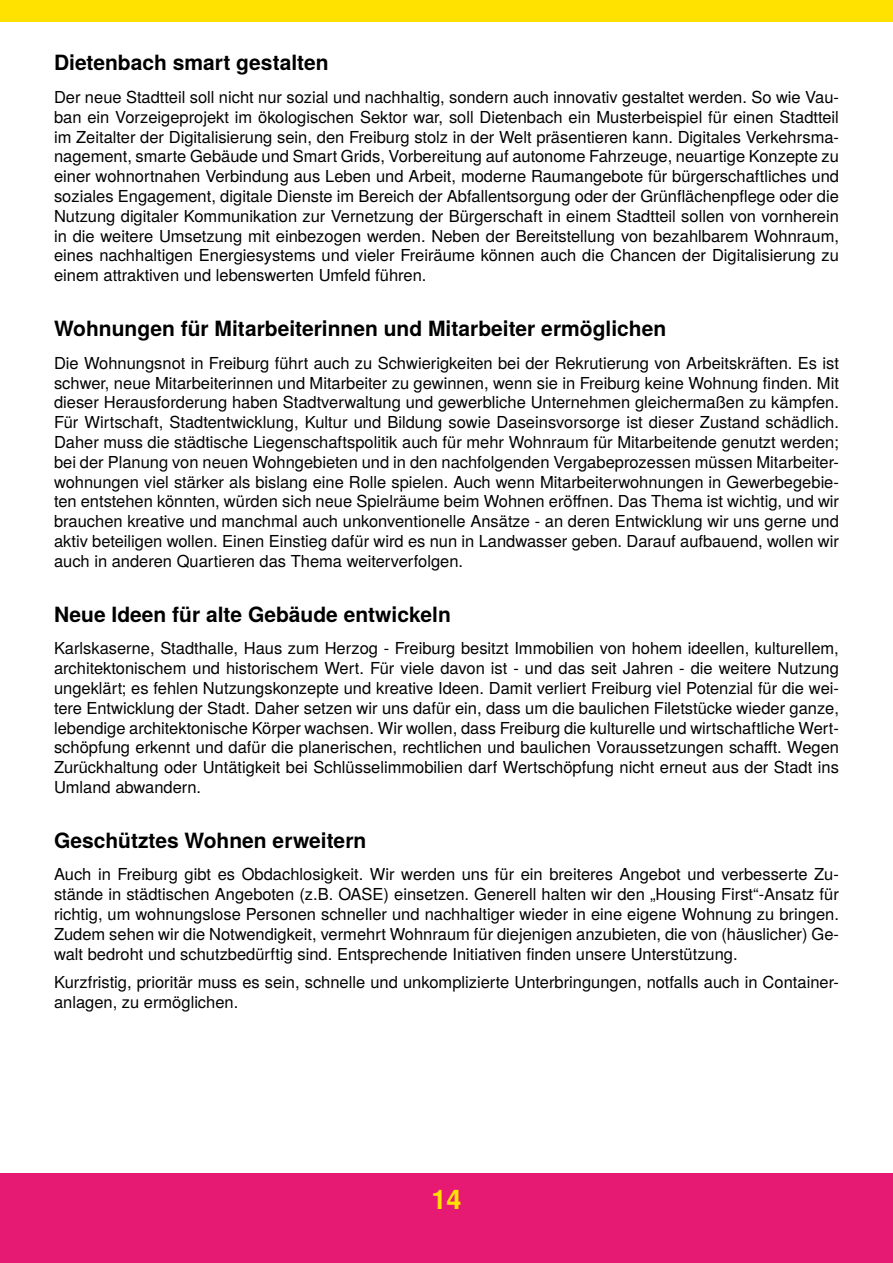
<style>
.page{position:relative;width:893px;height:1263px;background:#fff}
.page>*{position:absolute;margin:0;border:0;box-sizing:border-box;transform-origin:0 0}
.t1{font:700 27px "Te X Gyre Heros";color:#ffe200}
.t2{font:700 21px "Te X Gyre Heros";color:#000}
.t3{font:16.5px/19.8px "Te X Gyre Heros";color:#000;text-align:justify}
</style>
<div class="page">
<div style="left:0;top:1174px;width:893px;height:89px;background:#e61a72"></div>
<div style="left:0;top:0;width:893px;height:21px;background:#ffe200"></div>
<p class="t2" style="left:54px;top:47px;width:276px">Dietenbach smart gestalten</p>
<p class="t3" style="left:54px;top:86px;width:787px">Der neue Stadtteil soll nicht nur sozial und nachhaltig, sondern auch innovativ gestaltet werden. So wie Vau&shy;ban ein Vorzeigeprojekt im ökologischen Sektor war, soll Dietenbach ein Musterbeispiel für einen Stadtteil im Zeitalter der Digitalisierung sein, den Freiburg stolz in der Welt präsentieren kann. Digitales Verkehrsma&shy;nagement, smarte Gebäude und Smart Grids, Vorbereitung auf autonome Fahrzeuge, neuartige Konzepte zu einer wohnortnahen Verbindung aus Leben und Arbeit, moderne Raumangebote für bürgerschaftliches und soziales Engagement, digitale Dienste im Bereich der Abfallentsorgung oder der Grünflächenpflege oder die Nutzung digitaler Kommunikation zur Vernetzung der Bürgerschaft in einem Stadtteil sollen von vornherein in die weitere Umsetzung mit einbezogen werden. Neben der Bereitstellung von bezahlbarem Wohnraum, eines nachhaltigen Energiesystems und vieler Freiräume können auch die Chancen der Digitalisierung zu einem attraktiven und lebenswerten Umfeld führen.</p>
<p class="t2" style="left:54px;top:313px;width:614px">Wohnungen für Mitarbeiterinnen und Mitarbeiter ermöglichen</p>
<p class="t3" style="left:54px;top:352px;width:787px">Die Wohnungsnot in Freiburg führt auch zu Schwierigkeiten bei der Rekrutierung von Arbeitskräften. Es ist schwer, neue Mitarbeiterinnen und Mitarbeiter zu gewinnen, wenn sie in Freiburg keine Wohnung finden. Mit dieser Herausforderung haben Stadtverwaltung und gewerbliche Unternehmen gleichermaßen zu kämpfen.<br>Für Wirtschaft, Stadtentwicklung, Kultur und Bildung sowie Daseinsvorsorge ist dieser Zustand schädlich.<br>Daher muss die städtische Liegenschaftspolitik auch für mehr Wohnraum für Mitarbeitende genutzt werden; bei der Planung von neuen Wohngebieten und in den nachfolgenden Vergabeprozessen müssen Mitarbeiter&shy;wohnungen viel stärker als bislang eine Rolle spielen. Auch wenn Mitarbeiterwohnungen in Gewerbegebie&shy;ten entstehen könnten, würden sich neue Spielräume beim Wohnen eröffnen. Das Thema ist wichtig, und wir brauchen kreative und manchmal auch unkonventionelle Ansätze - an deren Entwicklung wir uns gerne und aktiv beteiligen wollen. Einen Einstieg dafür wird es nun in Landwasser geben. Darauf aufbauend, wollen wir auch in anderen Quartieren das Thema weiterverfolgen.</p>
<p class="t2" style="left:54px;top:598px;width:398px">Neue Ideen für alte Gebäude entwickeln</p>
<p class="t3" style="left:54px;top:637px;width:787px">Karlskaserne, Stadthalle, Haus zum Herzog - Freiburg besitzt Immobilien von hohem ideellen, kulturellem, architektonischem und historischem Wert. Für viele davon ist - und das seit Jahren - die weitere Nutzung ungeklärt; es fehlen Nutzungskonzepte und kreative Ideen. Damit verliert Freiburg viel Potenzial für die wei&shy;tere Entwicklung der Stadt. Daher setzen wir uns dafür ein, dass um die baulichen Filetstücke wieder ganze, lebendige architektonische Körper wachsen. Wir wollen, dass Freiburg die kulturelle und wirtschaftliche Wert&shy;schöpfung erkennt und dafür die planerischen, rechtlichen und baulichen Voraussetzungen schafft. Wegen Zurückhaltung oder Untätigkeit bei Schlüsselimmobilien darf Wertschöpfung nicht erneut aus der Stadt ins Umland abwandern.</p>
<p class="t2" style="left:54px;top:824px;width:314px">Geschütztes Wohnen erweitern</p>
<p class="t3" style="left:54px;top:863px;width:786px">Auch in Freiburg gibt es Obdachlosigkeit. Wir werden uns für ein breiteres Angebot und verbesserte Zu&shy;stände in städtischen Angeboten (z.B. OASE) einsetzen. Generell halten wir den „Housing First“-Ansatz für richtig, um wohnungslose Personen schneller und nachhaltiger wieder in eine eigene Wohnung zu bringen.<br>Zudem sehen wir die Notwendigkeit, vermehrt Wohnraum für diejenigen anzubieten, die von (häuslicher) Ge&shy;walt bedroht und schutzbedürftig sind. Entsprechende Initiativen finden unsere Unterstützung.</p>
<p class="t3" style="left:54px;top:971px;width:786px">Kurzfristig, prioritär muss es sein, schnelle und unkomplizierte Unterbringungen, notfalls auch in Container&shy;anlagen, zu ermöglichen.</p>
<h1 class="t1" style="left:431px;top:1178px;width:32px">14</h1>
</div>
